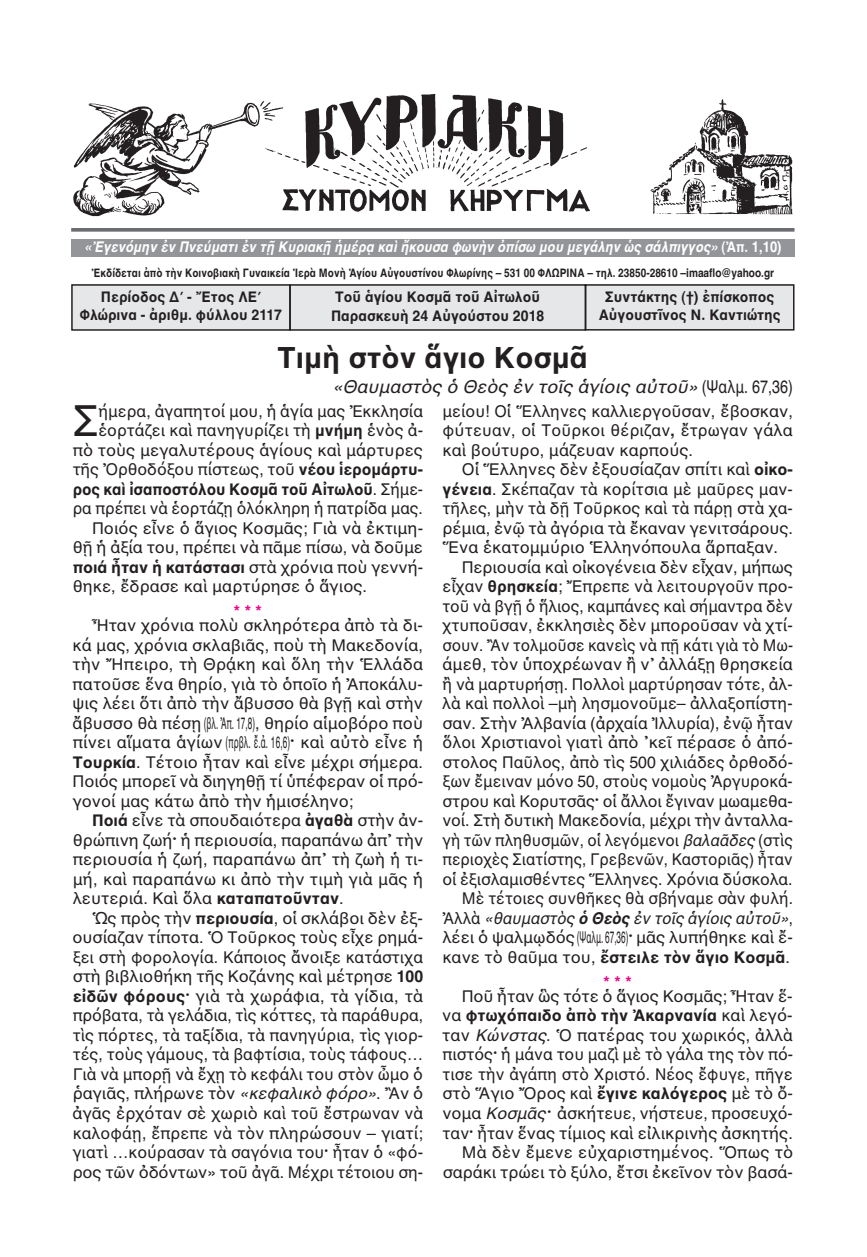
<style>
.page{position:relative;width:867px;height:1257px;background:#fff}
.page>*{position:absolute;margin:0;border:0;box-sizing:border-box;transform-origin:0 0}
.t1{font:43.5px "AL Helvetica";color:#231f20}
.t2{font:700 30px "AL Helvetica";color:#231f20}
.t3{font:italic 18px "AL Helvetica";color:#231f20}
.t4{font:16.5px/19.5px "AL Helvetica";color:#231f20}
.t5{font:16.5px "AL Helvetica";color:#231f20;scale:.95 1}
.t6{font:16.5px "AL Helvetica";color:#231f20;scale:.93 1}
.t7{font:700 16.5px "AL Helvetica";letter-spacing:-.005em;color:#231f20}
.t8{font:700 16.5px "AL Helvetica";letter-spacing:-.005em;color:#231f20;scale:.95 1}
.t9{font:italic 16.5px "AL Helvetica";color:#231f20;scale:.93 1}
.t10{font:700 15px/18px "AL Helvetica";color:#231f20;text-align:center;scale:.95 1}
.t11{font:italic 700 15px "AL Helvetica";color:#fff;scale:.88 1}
.t12{font:700 12px "AL Helvetica";color:#231f20;scale:.85 1}
.s1{font-style:normal}
.s2{font-weight:700}
.s3{font-weight:400}
.s4{font-weight:700;color:#ed028c}
.s5{font-style:italic}
</style>
<div class="page">
<div style="left:291px;top:286px;width:293px;height:43px;background:#e6e7e9"></div>
<div style="left:289px;top:284px;width:297px;height:47px;border:2px solid #231f20"></div>
<div style="left:73px;top:286px;width:216px;height:43px;background:#e6e7e9"></div>
<div style="left:71px;top:284px;width:220px;height:47px;border:2px solid #231f20"></div>
<div style="left:586px;top:286px;width:206px;height:43px;background:#e6e7e9"></div>
<div style="left:585px;top:284px;width:209px;height:46px;border:2px solid #231f20"></div>
<svg style="left:71px;top:228px;width:723px;height:4px;fill:#6c6d70"></svg>
<div style="left:71px;top:239px;width:723px;height:18px;background:#939598"></div>
<img style="left:73px;top:94px;width:720px;height:123px">
<p class="t11" style="left:84px;top:238px;width:794px">«Ἐγενόμην ἐν Πνεύματι ἐν τῇ Κυριακῇ ἡμέρᾳ καὶ ἤκουσα φωνὴν ὀπίσω μου μεγάλην ὡς σάλπιγγος» <span class="s1">(Ἀπ. 1,10)</span></p>
<p class="t12" style="left:92px;top:266px;width:804px">Ἐκδίδεται ἀπὸ τὴν Κοινοβιακὴ Γυναικεία Ἱερὰ Μονὴ Ἁγίου Αὐγουστίνου Φλωρίνης – 531 00 ΦΛΩΡΙΝΑ – τηλ. 23850-28610 –imaaflo@yahoo.gr</p>
<p class="t10" style="left:331px;top:286px;width:226px;line-height:19.5px;text-align:left">Τοῦ ἁγίου Κοσμᾶ τοῦ Αἰτωλοῦ<br>Παρασκευὴ 24 Αὐγούστου 2018</p>
<p class="t10" style="left:80px;top:288px;width:214px">Περίοδος Δ΄ - Ἔτος ΛΕ΄<br>Φλώρινα - ἀριθμ. φύλλου 2117</p>
<p class="t10" style="left:598px;top:288px;width:193px">Συντάκτης (†) ἐπίσκοπος<br>Αὐγουστῖνος Ν. Καντιώτης</p>
<p class="t2" style="left:277px;top:340px;width:312px">Τιμὴ στὸν ἅγιο Κοσμᾶ</p>
<p class="t3" style="left:332px;top:376px;width:462px">«Θαυμαστὸς ὁ Θεὸς ἐν τοῖς ἁγίοις αὐτοῦ» <span class="s1">(Ψαλμ. 67,36)</span></p>
<p class="t1" style="left:73px;top:395px;width:27px">Σ</p>
<p class="t4" style="left:98px;top:401px;width:326px">ήμερα, ἀγαπητοί μου, ἡ ἁγία μας Ἐκκλησία</p>
<p class="t4" style="left:98px;top:420px;width:326px">ἑορτάζει καὶ πανηγυρίζει τὴ <span class="s2">μνήμη</span> ἑνὸς ἀ-</p>
<p class="t4" style="left:73px;top:440px;width:352px">πὸ τοὺς μεγαλυτέρους ἁγίους καὶ μάρτυρες</p>
<p class="t4" style="left:73px;top:459px;width:352px">τῆς Ὀρθοδόξου πίστεως, τοῦ <span class="s2">νέου ἱερομάρτυ-</span></p>
<p class="t8" style="left:73px;top:479px;width:370px">ρος καὶ ἰσαποστόλου Κοσμᾶ τοῦ Αἰτωλοῦ<span class="s3">. Σήμε-</span></p>
<p class="t5" style="left:73px;top:498px;width:370px">ρα πρέπει νὰ ἑορτάζῃ ὁλόκληρη ἡ πατρίδα μας.</p>
<p class="t4" style="left:92px;top:518px;width:332px">Ποιός εἶνε ὁ ἅγιος Κοσμᾶς; Γιὰ νὰ ἐκτιμη-</p>
<p class="t4" style="left:73px;top:537px;width:352px">θῇ ἡ ἀξία του, πρέπει νὰ πᾶμε πίσω, νὰ δοῦμε</p>
<p class="t7" style="left:73px;top:557px;width:352px">ποιά ἦταν ἡ κατάστασι <span class="s3">στὰ χρόνια ποὺ γεννή-</span></p>
<p class="t4" style="left:73px;top:576px;width:296px">θηκε, ἔδρασε καὶ μαρτύρησε ὁ ἅγιος.</p>
<p class="t4" style="left:92px;top:604px;width:332px;line-height:14.1px;text-indent:142px"><span class="s4">***<br></span>Ἦταν χρόνια πολὺ σκληρότερα ἀπὸ τὰ δι-</p>
<p class="t4" style="left:73px;top:635px;width:352px">κά μας, χρόνια σκλαβιᾶς, ποὺ τὴ Μακεδονία,</p>
<p class="t4" style="left:73px;top:654px;width:352px">τὴν Ἤπειρο, τὴ Θρᾴκη καὶ ὅλη τὴν Ἑλλάδα</p>
<p class="t4" style="left:73px;top:674px;width:352px">πατοῦσε ἕνα θηρίο, γιὰ τὸ ὁποῖο ἡ Ἀποκάλυ-</p>
<p class="t4" style="left:73px;top:693px;width:352px">ψις λέει ὅτι ἀπὸ τὴν ἄβυσσο θὰ βγῇ καὶ στὴν</p>
<p class="t4" style="left:73px;top:713px;width:352px">ἄβυσσο θὰ πέσῃ(βλ. Ἀπ. 17,8), θηρίο αἱμοβόρο ποὺ</p>
<p class="t4" style="left:73px;top:732px;width:352px">πίνει αἵματα ἁγίων (πρβλ. ἔ.ἀ. 16,6)<span class="s2">·</span> καὶ αὐτὸ εἶνε ἡ</p>
<p class="t4" style="left:73px;top:752px;width:352px"><span class="s2">Τουρκία</span>. Τέτοιο ἦταν καὶ εἶνε μέχρι σήμερα.</p>
<p class="t4" style="left:73px;top:771px;width:352px">Ποιός μπορεῖ νὰ διηγηθῇ τί ὑπέφεραν οἱ πρό-</p>
<p class="t4" style="left:73px;top:791px;width:282px">γονοί μας κάτω ἀπὸ τὴν ἡμισέληνο;</p>
<p class="t4" style="left:92px;top:810px;width:332px"><span class="s2">Ποιά</span> εἶνε τὰ σπουδαιότερα <span class="s2">ἀγαθὰ</span> στὴν ἀν-</p>
<p class="t4" style="left:73px;top:830px;width:352px">θρώπινη ζωή<span class="s2">·</span> ἡ περιουσία, παραπάνω ἀπ᾽ τὴν</p>
<p class="t4" style="left:73px;top:849px;width:352px">περιουσία ἡ ζωή, παραπάνω ἀπ᾽ τὴ ζωὴ ἡ τι-</p>
<p class="t4" style="left:73px;top:869px;width:352px">μή, καὶ παραπάνω κι ἀπὸ τὴν τιμὴ γιὰ μᾶς ἡ</p>
<p class="t4" style="left:73px;top:888px;width:272px">λευτεριά. Καὶ ὅλα <span class="s2">καταπατοῦνταν</span>.</p>
<p class="t4" style="left:92px;top:908px;width:332px">Ὡς πρὸς τὴν <span class="s2">περιουσία</span>, οἱ σκλάβοι δὲν ἐξ-</p>
<p class="t4" style="left:72px;top:927px;width:352px">ουσίαζαν τίποτα. Ὁ Τοῦρκος τοὺς εἶχε ρημά-</p>
<p class="t4" style="left:73px;top:947px;width:352px">ξει στὴ φορολογία. Κάποιος ἄνοιξε κατάστιχα</p>
<p class="t4" style="left:73px;top:966px;width:352px">στὴ βιβλιοθήκη τῆς Κοζάνης καὶ μέτρησε <span class="s2">100</span></p>
<p class="t4" style="left:73px;top:986px;width:352px"><span class="s2">εἰδῶν φόρους·</span> γιὰ τὰ χωράφια, τὰ γίδια, τὰ</p>
<p class="t4" style="left:73px;top:1005px;width:352px">πρόβατα, τὰ γελάδια, τὶς κόττες, τὰ παράθυρα,</p>
<p class="t4" style="left:73px;top:1025px;width:352px">τὶς πόρτες, τὰ ταξίδια, τὰ πανηγύρια, τὶς γιορ-</p>
<p class="t4" style="left:73px;top:1044px;width:352px">τές, τοὺς γάμους, τὰ βαφτίσια, τοὺς τάφους…</p>
<p class="t4" style="left:73px;top:1064px;width:351px">Γιὰ νὰ μπορῇ νὰ ἔχῃ τὸ κεφάλι του στὸν ὦμο ὁ</p>
<p class="t4" style="left:73px;top:1083px;width:352px">ῥαγιᾶς, πλήρωνε τὸν <span class="s5">«κεφαλικὸ φόρο»</span>. Ἂν ὁ</p>
<p class="t4" style="left:73px;top:1103px;width:352px">ἀγᾶς ἐρχόταν σὲ χωριὸ καὶ τοῦ ἔστρωναν νὰ</p>
<p class="t4" style="left:73px;top:1122px;width:352px">καλοφάῃ, ἔπρεπε νὰ τὸν πληρώσουν – γιατί;</p>
<p class="t4" style="left:73px;top:1142px;width:352px">γιατὶ …κούρασαν τὰ σαγόνια του<span class="s2">·</span> ἦταν ὁ «φό-</p>
<p class="t4" style="left:73px;top:1161px;width:352px">ρος τῶν ὀδόντων» τοῦ ἀγᾶ. Μέχρι τέτοιου ση-</p>
<p class="t4" style="left:442px;top:401px;width:352px">μείου! Οἱ Ἕλληνες καλλιεργοῦσαν, ἔβοσκαν,</p>
<p class="t4" style="left:442px;top:420px;width:352px">φύτευαν, οἱ Τοῦρκοι θέριζαν<span class="s2">,</span> ἔτρωγαν γάλα</p>
<p class="t4" style="left:442px;top:440px;width:252px">καὶ βούτυρο, μάζευαν καρπούς.</p>
<p class="t4" style="left:462px;top:459px;width:332px">Οἱ Ἕλληνες δὲν ἐξουσίαζαν σπίτι καὶ <span class="s2">οἰκο-</span></p>
<p class="t4" style="left:442px;top:479px;width:352px"><span class="s2">γένεια</span>. Σκέπαζαν τὰ κορίτσια μὲ μαῦρες μαν-</p>
<p class="t4" style="left:442px;top:498px;width:352px">τῆλες, μὴν τὰ δῇ Τοῦρκος καὶ τὰ πάρῃ στὰ χα-</p>
<p class="t4" style="left:442px;top:518px;width:352px">ρέμια, ἐνῷ τὰ ἀγόρια τὰ ἔκαναν γενιτσάρους.</p>
<p class="t4" style="left:442px;top:537px;width:337px">Ἕνα ἑκατομμύριο Ἑλληνόπουλα ἅρπαξαν.</p>
<p class="t4" style="left:462px;top:557px;width:332px">Περιουσία καὶ οἰκογένεια δὲν εἶχαν, μήπως</p>
<p class="t4" style="left:442px;top:576px;width:352px">εἶχαν <span class="s2">θρησκεία</span>; Ἔπρεπε νὰ λειτουργοῦν προ-</p>
<p class="t5" style="left:442px;top:596px;width:370px">τοῦ νὰ βγῇ ὁ ἥλιος, καμπάνες καὶ σήμαντρα δὲν</p>
<p class="t4" style="left:442px;top:615px;width:352px">χτυποῦσαν, ἐκκλησιὲς δὲν μποροῦσαν νὰ χτί-</p>
<p class="t6" style="left:442px;top:635px;width:378px">σουν. Ἂν τολμοῦσε κανεὶς νὰ πῇ κάτι γιὰ τὸ Μω-</p>
<p class="t4" style="left:442px;top:654px;width:352px">άμεθ, τὸν ὑποχρέωναν ἢ ν᾽ ἀλλάξῃ θρησκεία</p>
<p class="t4" style="left:442px;top:674px;width:351px">ἢ νὰ μαρτυρήσῃ. Πολλοὶ μαρτύρησαν τότε, ἀλ-</p>
<p class="t4" style="left:442px;top:693px;width:352px">λὰ καὶ πολλοὶ –μὴ λησμονοῦμε– ἀλλαξοπίστη-</p>
<p class="t4" style="left:442px;top:713px;width:352px">σαν. Στὴν Ἀλβανία (ἀρχαία Ἰλλυρία), ἐνῷ ἦταν</p>
<p class="t4" style="left:442px;top:732px;width:352px">ὅλοι Χριστιανοὶ γιατὶ ἀπὸ ᾽κεῖ πέρασε ὁ ἀπό-</p>
<p class="t4" style="left:442px;top:752px;width:352px">στολος Παῦλος, ἀπὸ τὶς 500 χιλιάδες ὀρθοδό-</p>
<p class="t5" style="left:442px;top:771px;width:370px">ξων ἔμειναν μόνο 50, στοὺς νομοὺς Ἀργυροκά-</p>
<p class="t4" style="left:442px;top:791px;width:352px">στρου καὶ Κορυτσᾶς<span class="s2">·</span> οἱ ἄλλοι ἔγιναν μωαμεθα-</p>
<p class="t4" style="left:442px;top:810px;width:352px">νοί. Στὴ δυτικὴ Μακεδονία, μέχρι τὴν ἀνταλλα-</p>
<p class="t6" style="left:442px;top:830px;width:378px">γὴ τῶν πληθυσμῶν, οἱ λεγόμενοι <span class="s5">βαλαᾶδες</span> (στὶς</p>
<p class="t6" style="left:442px;top:849px;width:378px">περιοχὲς Σιατίστης, Γρεβενῶν, Καστοριᾶς) ἦταν</p>
<p class="t4" style="left:442px;top:869px;width:351px">οἱ ἐξισλαμισθέντες Ἕλληνες. Χρόνια δύσκολα.</p>
<p class="t5" style="left:462px;top:888px;width:350px">Μὲ τέτοιες συνθῆκες θὰ σβήναμε σὰν φυλή.</p>
<p class="t9" style="left:442px;top:908px;width:378px"><span class="s1">Ἀλλὰ</span> «θαυμαστὸς <span class="s2">ὁ Θεὸς</span> ἐν τοῖς ἁγίοις αὐτοῦ»<span class="s1">,</span></p>
<p class="t4" style="left:442px;top:927px;width:352px">λέει ὁ ψαλμῳδός(Ψαλμ. 67,36)<span class="s2">·</span> μᾶς λυπήθηκε καὶ ἔ-</p>
<p class="t7" style="left:442px;top:947px;width:349px"><span class="s3">κανε τὸ θαῦμα του,</span> ἔστειλε τὸν ἅγιο Κοσμᾶ<span class="s3">.</span></p>
<p class="t4" style="left:461px;top:974px;width:332px;line-height:14.1px;text-indent:142px"><span class="s4">***<br></span>Ποῦ ἦταν ὣς τότε ὁ ἅγιος Κοσμᾶς; Ἦταν ἕ-</p>
<p class="t4" style="left:442px;top:1005px;width:352px;text-align:right">να <span class="s2">φτωχόπαιδο ἀπὸ τὴν Ἀκαρνανία</span> καὶ λεγό&shy;ταν <span class="s5">Κώνστας</span>. Ὁ πατέρας του χωρικός, ἀλλὰ πιστός<span class="s2">·</span> ἡ μάνα του μαζὶ μὲ τὸ γάλα της τὸν πό&shy;τισε τὴν ἀγάπη στὸ Χριστό. Νέος ἔφυγε, πῆγε στὸ Ἅγιο Ὄρος καὶ <span class="s2">ἔγινε καλόγερος</span> μὲ τὸ ὄ&shy;νομα <span class="s5">Κοσμᾶς</span><span class="s2">·</span> ἀσκήτευε, νήστευε, προσευχό&shy;ταν<span class="s2">·</span> ἦταν ἕνας τίμιος καὶ εἰλικρινὴς ἀσκητής.<br>Μὰ δὲν ἔμενε εὐχαριστημένος. Ὅπως τὸ σαράκι τρώει τὸ ξύλο, ἔτσι ἐκεῖνον τὸν βασά-</p>
</div>
